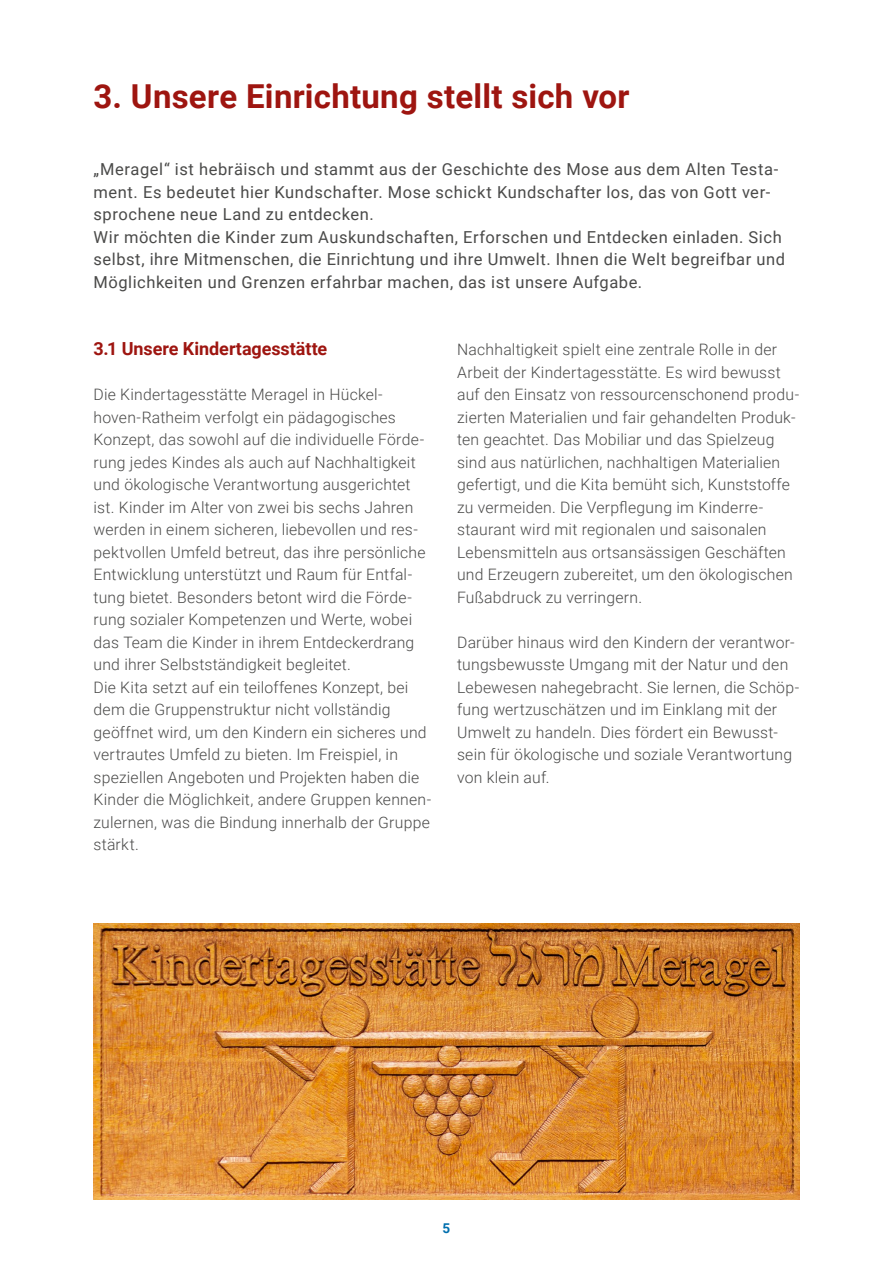
<style>
.page{position:relative;width:893px;height:1263px;background:#fff}
.page>*{position:absolute;margin:0;border:0;box-sizing:border-box;transform-origin:0 0}
.t1{font:700 33px "Roboto";letter-spacing:.005em;color:#9e1510}
.t2{font:700 18px "Roboto";letter-spacing:-.005em;color:#9e1510}
.t3{font:16.5px/22.5px "Roboto";letter-spacing:.035em;color:#4a4a49}
.t4{font:300 15.75px/22.5px "Roboto";letter-spacing:.015em;color:#4a4a49}
.t5{font:700 13.5px "Roboto";color:#006fae}
</style>
<div class="page">
<img style="left:94px;top:924px;width:705px;height:275px">
<h1 class="t1" style="left:94px;top:73px;width:538px">3. Unsere Einrichtung stellt sich vor</h1>
<p class="t3" style="left:94px;top:157px;width:693px">„Meragel“ ist hebräisch und stammt aus der Geschichte des Mose aus dem Alten Testa&shy;ment. Es bedeutet hier Kundschafter. Mose schickt Kundschafter los, das von Gott ver&shy;sprochene neue Land zu entdecken.<br>Wir möchten die Kinder zum Auskundschaften, Erforschen und Entdecken einladen. Sich selbst, ihre Mitmenschen, die Einrichtung und ihre Umwelt. Ihnen die Welt begreifbar und Möglichkeiten und Grenzen erfahrbar machen, das ist unsere Aufgabe.</p>
<p class="t2" style="left:94px;top:336px;width:235px">3.1 Unsere Kindertagesstätte</p>
<p class="t4" style="left:94px;top:383px;width:339px">Die Kindertagesstätte Meragel in Hückel&shy;hoven-Ratheim verfolgt ein pädagogisches Konzept, das sowohl auf die individuelle Förde&shy;rung jedes Kindes als auch auf Nachhaltigkeit und ökologische Verantwortung ausgerichtet ist. Kinder im Alter von zwei bis sechs Jahren werden in einem sicheren, liebevollen und res&shy;pektvollen Umfeld betreut, das ihre persönliche Entwicklung unterstützt und Raum für Entfal&shy;tung bietet. Besonders betont wird die Förde&shy;rung sozialer Kompetenzen und Werte, wobei das Team die Kinder in ihrem Entdeckerdrang und ihrer Selbstständigkeit begleitet.<br>Die Kita setzt auf ein teiloffenes Konzept, bei dem die Gruppenstruktur nicht vollständig geöffnet wird, um den Kindern ein sicheres und vertrautes Umfeld zu bieten. Im Freispiel, in speziellen Angeboten und Projekten haben die Kinder die Möglichkeit, andere Gruppen kennen&shy;zulernen, was die Bindung innerhalb der Gruppe stärkt.</p>
<p class="t4" style="left:457px;top:338px;width:344px">Nachhaltigkeit spielt eine zentrale Rolle in der Arbeit der Kindertagesstätte. Es wird bewusst auf den Einsatz von ressourcenschonend produ&shy;zierten Materialien und fair gehandelten Produk&shy;ten geachtet. Das Mobiliar und das Spielzeug sind aus natürlichen, nachhaltigen Materialien gefertigt, und die Kita bemüht sich, Kunststoffe zu vermeiden. Die Verpflegung im Kinderre&shy;staurant wird mit regionalen und saisonalen Lebensmitteln aus ortsansässigen Geschäften und Erzeugern zubereitet, um den ökologischen Fußabdruck zu verringern.</p>
<p class="t4" style="left:457px;top:630px;width:344px">Darüber hinaus wird den Kindern der verantwor&shy;tungsbewusste Umgang mit der Natur und den Lebewesen nahegebracht. Sie lernen, die Schöp&shy;fung wertzuschätzen und im Einklang mit der Umwelt zu handeln. Dies fördert ein Bewusst&shy;sein für ökologische und soziale Verantwortung von klein auf.</p>
<p class="t5" style="left:443px;top:1218px;width:9px">5</p>
</div>
